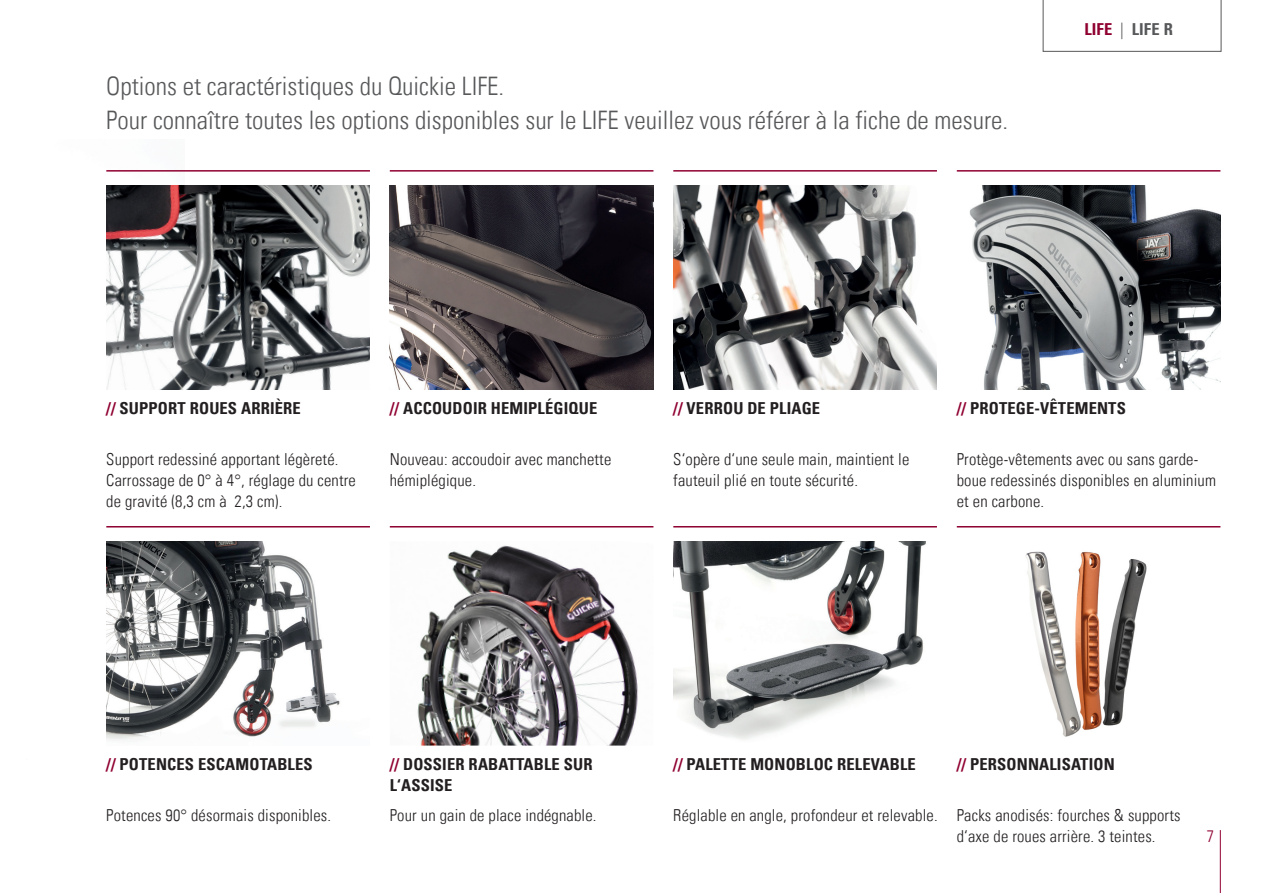
<style>
.page{position:relative;width:1263px;height:893px;background:#fff}
.page>*{position:absolute;margin:0;border:0;box-sizing:border-box;transform-origin:0 0}
.Intro_Univers_Com_-_CondLight{font:25.5px "Univers Com 47 Light Cond";color:#57585a}
.Copy_Univers_Com_-_CondLight{font:16.5px/21px "Univers Com 47 Light Cond";letter-spacing:.01em;color:#231f20}
.Copy_Head_Univers_Com_-_CondBold{font:16.5px/21px "Univers Com 67 Bold Cond";letter-spacing:.01em;color:#231f20}
.Tabs_Univers_Com_-_CondBold{font:16.5px "Univers Com 67 Bold Cond";letter-spacing:.01em;color:#57585a}
.t1{font:16.5px "Univers Com 47 Light Cond";color:#8f0130}
.s1{color:#8f0130}
.s2{font-family:"Univers Com 47 Light Cond"}
</style>
<div class="page">
<svg style="left:1043px;top:0;width:178px;height:52px"></svg>
<img style="left:390px;top:186px;width:263px;height:204px">
<img style="left:417px;top:545px;width:221px;height:201px">
<hr style="left:390px;top:170px;width:263px;height:2px;background:#8f0130">
<hr style="left:390px;top:526px;width:263px;height:1px;background:#8f0130">
<img style="left:106px;top:186px;width:264px;height:204px">
<img style="left:106px;top:541px;width:234px;height:199px">
<hr style="left:106px;top:170px;width:264px;height:2px;background:#8f0130">
<hr style="left:106px;top:526px;width:264px;height:1px;background:#8f0130">
<img style="left:673px;top:186px;width:264px;height:204px">
<img style="left:673px;top:541px;width:253px;height:199px">
<hr style="left:673px;top:170px;width:264px;height:2px;background:#8f0130">
<hr style="left:673px;top:526px;width:264px;height:1px;background:#8f0130">
<img style="left:969px;top:186px;width:251px;height:204px">
<img style="left:1025px;top:551px;width:122px;height:186px">
<hr style="left:957px;top:170px;width:263px;height:2px;background:#8f0130">
<hr style="left:957px;top:526px;width:263px;height:1px;background:#8f0130">
<hr style="left:1220px;top:830px;width:1px;height:63px;background:#8f0130">
<p class="Intro_Univers_Com_-_CondLight" style="left:106px;top:71px;width:399px">Options et caractéristiques du Quickie LIFE.</p>
<p class="Intro_Univers_Com_-_CondLight" style="left:106px;top:105px;width:903px">Pour connaître toutes les options disponibles sur le LIFE veuillez vous référer à la fiche de mesure.</p>
<p class="Tabs_Univers_Com_-_CondBold" style="left:1084px;top:19px;width:90px"><span class="s1">LIFE</span> <span class="s2">|</span> LIFE R</p>
<p class="Copy_Head_Univers_Com_-_CondBold" style="left:106px;top:398px;width:196px"><span class="s1">//</span> SUPPORT ROUES ARRIÈRE</p>
<p class="Copy_Univers_Com_-_CondLight" style="left:106px;top:449px;width:251px">Support redessiné apportant légèreté.<br>Carrossage de 0° à 4°, réglage du centre de gravité (8,3 cm à 2,3 cm).</p>
<p class="Copy_Head_Univers_Com_-_CondBold" style="left:390px;top:398px;width:209px"><span class="s1">//</span> ACCOUDOIR HEMIPLÉGIQUE</p>
<p class="Copy_Univers_Com_-_CondLight" style="left:390px;top:449px;width:223px">Nouveau: accoudoir avec manchette hémiplégique.</p>
<p class="Copy_Head_Univers_Com_-_CondBold" style="left:673px;top:398px;width:148px"><span class="s1">//</span> VERROU DE PLIAGE</p>
<p class="Copy_Univers_Com_-_CondLight" style="left:673px;top:449px;width:238px">S‘opère d‘une seule main, maintient le fauteuil plié en toute sécurité.</p>
<p class="Copy_Head_Univers_Com_-_CondBold" style="left:957px;top:398px;width:171px"><span class="s1">//</span> PROTEGE-VÊTEMENTS</p>
<p class="Copy_Univers_Com_-_CondLight" style="left:957px;top:449px;width:261px">Protège-vêtements avec ou sans garde&shy;boue redessinés disponibles en aluminium et en carbone.</p>
<p class="Copy_Head_Univers_Com_-_CondBold" style="left:106px;top:754px;width:208px"><span class="s1">//</span> POTENCES ESCAMOTABLES</p>
<p class="Copy_Univers_Com_-_CondLight" style="left:106px;top:804px;width:226px">Potences 90° désormais disponibles.</p>
<p class="Copy_Head_Univers_Com_-_CondBold" style="left:390px;top:754px;width:204px"><span class="s1">//</span> DOSSIER RABATTABLE SUR<br>L‘ASSISE</p>
<p class="Copy_Univers_Com_-_CondLight" style="left:390px;top:804px;width:208px">Pour un gain de place indégnable.</p>
<p class="Copy_Head_Univers_Com_-_CondBold" style="left:673px;top:754px;width:244px"><span class="s1">//</span> PALETTE MONOBLOC RELEVABLE</p>
<p class="Copy_Univers_Com_-_CondLight" style="left:673px;top:804px;width:266px">Réglable en angle, profondeur et relevable.</p>
<p class="Copy_Head_Univers_Com_-_CondBold" style="left:957px;top:754px;width:159px"><span class="s1">//</span> PERSONNALISATION</p>
<p class="Copy_Univers_Com_-_CondLight" style="left:957px;top:804px;width:225px">Packs anodisés: fourches &amp; supports</p>
<p class="Copy_Univers_Com_-_CondLight" style="left:957px;top:825px;width:200px">d‘axe de roues arrière. 3 teintes.</p>
<p class="t1" style="left:1207px;top:826px;width:9px">7</p>
</div>
